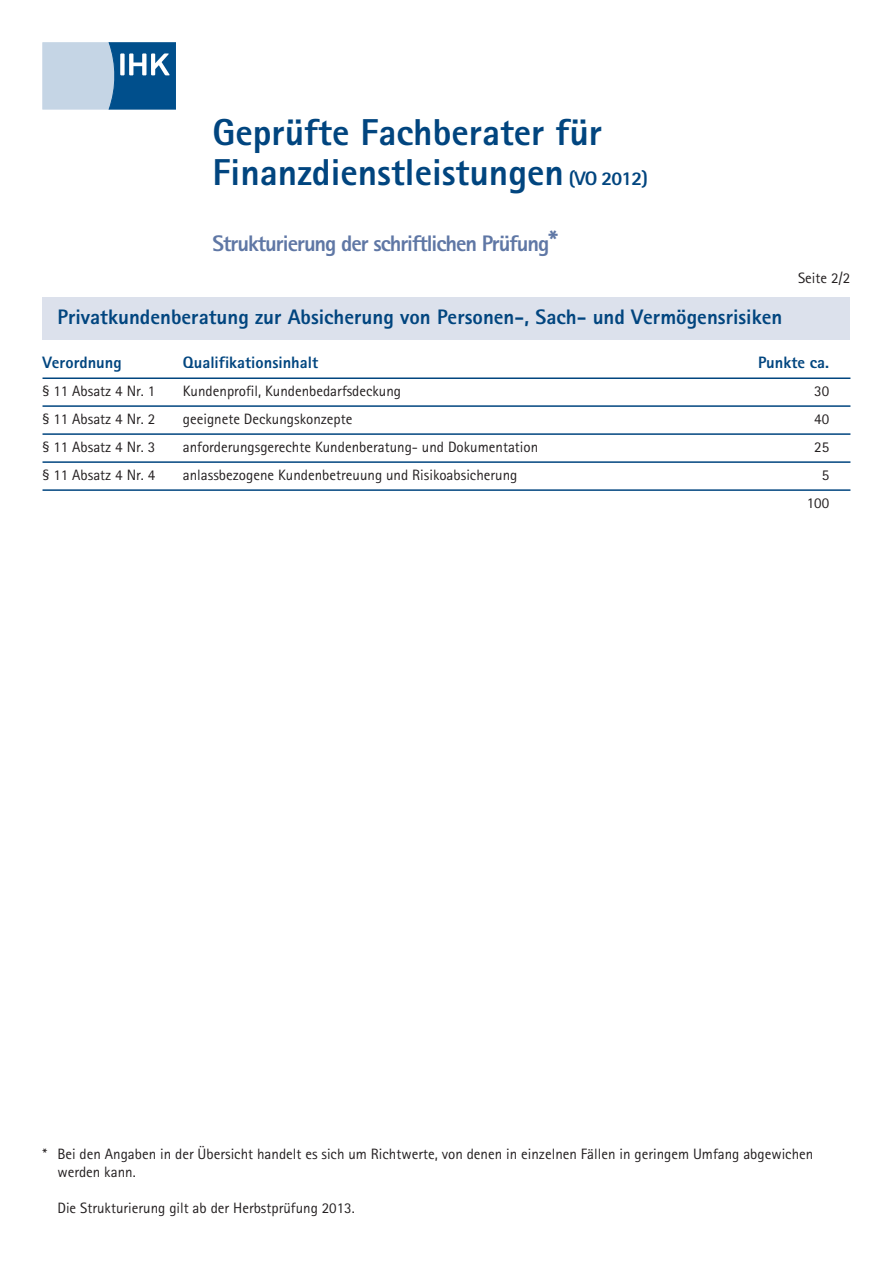
<style>
.page{position:relative;width:893px;height:1263px;background:#fff}
.page>*{position:absolute;margin:0;border:0;box-sizing:border-box;transform-origin:0 0}
.t1{font:800 37.5px/40.5px "AT Rotis Sans Serif";color:#01457f}
.t2{font:800 22.5px "AT Rotis Sans Serif";letter-spacing:-.045em;color:#5f77a5}
.t3{font:800 21px "AT Rotis Sans Serif";color:#01457f}
.t4{font:800 16.5px "AT Rotis Sans Serif";color:#01457f}
.t5{font:15px/28px "AT Rotis Sans Serif";color:#231f20;text-align:right}
.s1{font-size:19.5px}
.s2{font-size:30px}
</style>
<div class="page">
<svg style="left:43px;top:43px;width:133px;height:66px;background:#769fc1"></svg>
<div style="left:43px;top:298px;width:807px;height:42px;background:#dce1ec"></div>
<hr style="left:43px;top:377px;width:807px;height:2px;background:#01457f">
<hr style="left:43px;top:405px;width:807px;height:2px;background:#01457f">
<hr style="left:43px;top:433px;width:807px;height:2px;background:#01457f">
<hr style="left:43px;top:461px;width:807px;height:2px;background:#01457f">
<hr style="left:43px;top:489px;width:807px;height:2px;background:#01457f">
<h1 class="t1" style="left:213px;top:116px;width:437px">Geprüfte Fachberater für<br>Finanzdienstleistungen <span class="s1">(VO 2012)</span></h1>
<h2 class="t2" style="left:213px;top:236px;width:347px">Strukturierung der schriftlichen Prüfung<span class="s2">*</span></h2>
<p class="t5" style="left:798px;top:265px;width:54px">Seite 2/2</p>
<h3 class="t3" style="left:58px;top:309px;width:726px">Privatkundenberatung zur Absicherung von Personen-, Sach- und Vermögensrisiken</h3>
<p class="t4" style="left:43px;top:356px;width:81px">Verordnung</p>
<p class="t4" style="left:183px;top:356px;width:137px">Qualifikationsinhalt</p>
<p class="t4" style="left:758px;top:356px;width:73px">Punkte ca.</p>
<p class="t5" style="left:43px;top:378px;width:114px">§ 11 Absatz 4 Nr. 1</p>
<p class="t5" style="left:183px;top:378px;width:220px">Kundenprofil, Kundenbedarfsdeckung</p>
<p class="t5" style="left:814px;top:378px;width:16px">30</p>
<p class="t5" style="left:43px;top:406px;width:114px">§ 11 Absatz 4 Nr. 2</p>
<p class="t5" style="left:183px;top:406px;width:171px">geeignete Deckungskonzepte</p>
<p class="t5" style="left:814px;top:406px;width:16px">40</p>
<p class="t5" style="left:43px;top:434px;width:114px">§ 11 Absatz 4 Nr. 3</p>
<p class="t5" style="left:183px;top:434px;width:357px">anforderungsgerechte Kundenberatung- und Dokumentation</p>
<p class="t5" style="left:814px;top:434px;width:16px">25</p>
<p class="t5" style="left:43px;top:462px;width:114px">§ 11 Absatz 4 Nr. 4</p>
<p class="t5" style="left:183px;top:462px;width:336px">anlassbezogene Kundenbetreuung und Risikoabsicherung</p>
<p class="t5" style="left:807px;top:462px;width:24px">5<br>100</p>
<p class="t5" style="left:57px;top:1146px;width:757px;line-height:18px;text-align:left;text-indent:-15px">* Bei den Angaben in der Übersicht handelt es sich um Richtwerte, von denen in einzelnen Fällen in geringem Umfang abgewichen werden kann.</p>
<p class="t5" style="left:57px;top:1195px;width:299px">Die Strukturierung gilt ab der Herbstprüfung 2013.</p>
</div>
